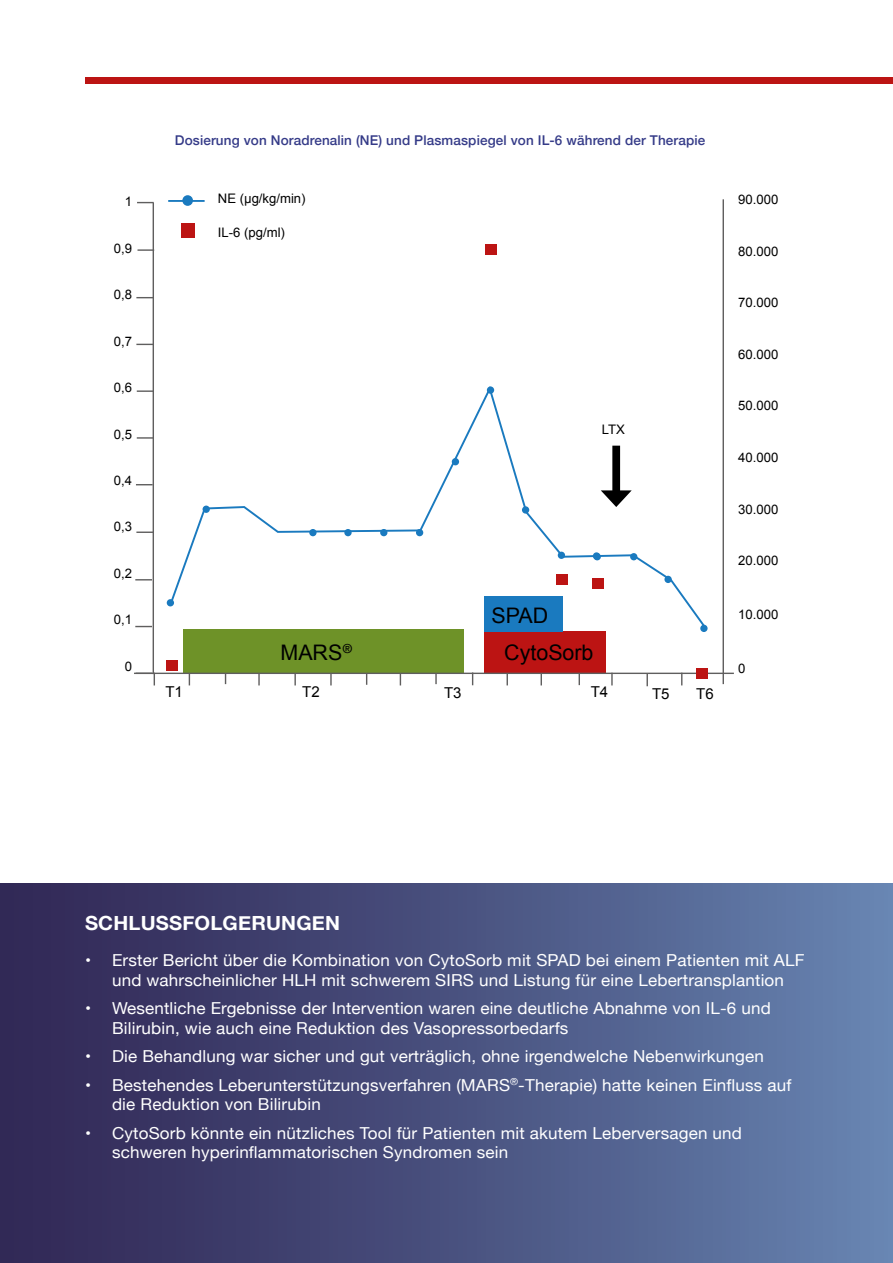
<style>
.page{position:relative;width:893px;height:1263px;background:#fff}
.page>*{position:absolute;margin:0;border:0;box-sizing:border-box;transform-origin:0 0}
.t1{font:21.45px "Arial";color:#000}
.t2{font:700 19.5px "Helvetica Neue";letter-spacing:.01em;color:#fff}
.t3{font:16.5px/19.8px "Helvetica Neue";letter-spacing:.01em;color:#fff}
.t4{font:15px "Arial";color:#000}
.t5{font:500 13.5px "Helvetica Neue";letter-spacing:.01em;color:#353b88}
.t6{font:13.2px "Arial";color:#000}
</style>
<div class="page">
<div style="left:0;top:884px;width:893px;height:379px;background:linear-gradient(to right,#2e2351,#6682b0)"></div>
<div style="left:85px;top:78px;width:808px;height:6px;background:#bc1413"></div>
<svg style="left:472px;top:672px;width:1px;height:13px"></svg>
<svg style="left:258px;top:674px;width:2px;height:11px"></svg>
<svg style="left:294px;top:674px;width:2px;height:11px"></svg>
<svg style="left:330px;top:674px;width:2px;height:11px"></svg>
<svg style="left:435px;top:674px;width:2px;height:10px"></svg>
<svg style="left:611px;top:674px;width:2px;height:11px"></svg>
<svg style="left:646px;top:674px;width:2px;height:12px"></svg>
<div style="left:484px;top:632px;width:121px;height:41px;background:#bc1413"></div>
<div style="left:484px;top:597px;width:79px;height:35px;background:#1a7abf"></div>
<div style="left:183px;top:629px;width:280px;height:44px;background:#6e9228"></div>
<hr style="left:134px;top:673px;width:600px;height:1px;background:#5f5e5e">
<hr style="left:153px;top:203px;width:1px;height:471px;background:#5f5e5e">
<hr style="left:723px;top:199px;width:1px;height:485px;background:#5f5e5e">
<svg style="left:137px;top:202px;width:17px;height:1px"></svg>
<svg style="left:136px;top:344px;width:17px;height:1px"></svg>
<svg style="left:136px;top:297px;width:17px;height:1px"></svg>
<svg style="left:137px;top:249px;width:16px;height:2px"></svg>
<svg style="left:137px;top:390px;width:16px;height:2px"></svg>
<svg style="left:137px;top:437px;width:16px;height:2px"></svg>
<hr style="left:168px;top:200px;width:37px;height:2px;background:#1a7abf">
<div style="left:181px;top:223px;width:13px;height:15px;background:#bc1413"></div>
<div style="left:485px;top:245px;width:12px;height:10px;background:#bc1413"></div>
<div style="left:697px;top:668px;width:11px;height:11px;background:#bc1413"></div>
<div style="left:166px;top:660px;width:12px;height:11px;background:#bc1413"></div>
<svg style="left:168px;top:387px;width:539px;height:240px"></svg>
<div style="left:182px;top:195px;width:11px;height:11px;background:#1a7abf;border-radius:50%"></div>
<div style="left:167px;top:599px;width:7px;height:7px;background:#1a7abf;border-radius:50%"></div>
<div style="left:203px;top:506px;width:7px;height:7px;background:#1a7abf;border-radius:50%"></div>
<div style="left:309px;top:529px;width:8px;height:7px;background:#1a7abf;border-radius:50%"></div>
<div style="left:344px;top:529px;width:8px;height:7px;background:#1a7abf;border-radius:50%"></div>
<div style="left:380px;top:529px;width:7px;height:7px;background:#1a7abf;border-radius:50%"></div>
<div style="left:416px;top:529px;width:7px;height:7px;background:#1a7abf;border-radius:50%"></div>
<div style="left:487px;top:386px;width:7px;height:8px;background:#1a7abf;border-radius:50%"></div>
<div style="left:452px;top:458px;width:7px;height:7px;background:#1a7abf;border-radius:50%"></div>
<div style="left:522px;top:506px;width:7px;height:8px;background:#1a7abf;border-radius:50%"></div>
<svg style="left:593px;top:552px;width:7px;height:8px"></svg>
<div style="left:594px;top:553px;width:7px;height:7px;background:#1a7abf;border-radius:50%"></div>
<div style="left:630px;top:553px;width:7px;height:7px;background:#1a7abf;border-radius:50%"></div>
<div style="left:558px;top:552px;width:7px;height:7px;background:#1a7abf;border-radius:50%"></div>
<div style="left:664px;top:576px;width:8px;height:7px;background:#1a7abf;border-radius:50%"></div>
<div style="left:700px;top:625px;width:8px;height:7px;background:#1a7abf;border-radius:50%"></div>
<svg style="left:136px;top:484px;width:17px;height:1px"></svg>
<svg style="left:135px;top:626px;width:17px;height:1px"></svg>
<svg style="left:135px;top:579px;width:17px;height:1px"></svg>
<svg style="left:136px;top:531px;width:17px;height:2px"></svg>
<svg style="left:136px;top:674px;width:19px;height:11px"></svg>
<p class="t6" style="left:125px;top:193px;width:9px">1</p>
<p class="t6" style="left:114px;top:240px;width:20px">0,9</p>
<p class="t6" style="left:114px;top:286px;width:20px">0,8</p>
<p class="t6" style="left:114px;top:332px;width:20px">0,7</p>
<p class="t6" style="left:114px;top:379px;width:20px">0,6</p>
<p class="t6" style="left:114px;top:425px;width:20px">0,5</p>
<p class="t6" style="left:114px;top:472px;width:20px">0,4</p>
<p class="t6" style="left:114px;top:518px;width:20px">0,3</p>
<p class="t6" style="left:114px;top:564px;width:20px">0,2</p>
<p class="t6" style="left:114px;top:611px;width:20px">0,1</p>
<p class="t6" style="left:125px;top:657px;width:9px">0</p>
<p class="t5" style="left:175px;top:129px;width:532px">Dosierung von Noradrenalin (NE) und Plasmaspiegel von IL-6 während der Therapie</p>
<p class="t6" style="left:218px;top:190px;width:89px">NE (µg/kg/min)</p>
<p class="t6" style="left:218px;top:224px;width:69px">IL-6 (pg/ml)</p>
<p class="t6" style="left:602px;top:421px;width:25px">LTX</p>
<h1 class="t1" style="left:281px;top:638px;width:73px">MARS<sup>®</sup></h1>
<h1 class="t1" style="left:491px;top:601px;width:58px">SPAD</h1>
<h1 class="t1" style="left:504px;top:639px;width:91px">CytoSorb</h1>
<p class="t4" style="left:165px;top:682px;width:19px">T1</p>
<p class="t4" style="left:302px;top:682px;width:19px">T2</p>
<p class="t4" style="left:444px;top:683px;width:19px">T3</p>
<p class="t4" style="left:591px;top:682px;width:19px">T4</p>
<p class="t4" style="left:652px;top:684px;width:19px">T5</p>
<p class="t4" style="left:696px;top:684px;width:19px">T6</p>
<p class="t6" style="left:738px;top:191px;width:42px">90.000</p>
<p class="t6" style="left:738px;top:242px;width:42px">80.000</p>
<p class="t6" style="left:738px;top:294px;width:42px">70.000</p>
<p class="t6" style="left:738px;top:346px;width:42px">60.000</p>
<p class="t6" style="left:738px;top:397px;width:42px">50.000</p>
<p class="t6" style="left:738px;top:449px;width:42px">40.000</p>
<p class="t6" style="left:738px;top:500px;width:42px">30.000</p>
<p class="t6" style="left:738px;top:552px;width:42px">20.000</p>
<p class="t6" style="left:738px;top:606px;width:42px">10.000</p>
<p class="t6" style="left:738px;top:660px;width:9px">0</p>
<p class="t2" style="left:85px;top:907px;width:257px">SCHLUSSFOLGERUNGEN</p>
<p class="t3" style="left:85px;top:951px;width:721px;text-align:center">• Erster Bericht über die Kombination von CytoSorb mit SPAD bei einem Patienten mit ALF und wahrscheinlicher HLH mit schwerem SIRS und Listung für eine Lebertransplantion</p>
<p class="t3" style="left:112px;top:999px;width:660px;text-indent:-27px">• Wesentliche Ergebnisse der Intervention waren eine deutliche Abnahme von IL-6 und<br>Bilirubin, wie auch eine Reduktion des Vasopressorbedarfs</p>
<p class="t3" style="left:85px;top:1047px;width:680px">• Die Behandlung war sicher und gut verträglich, ohne irgendwelche Nebenwirkungen</p>
<p class="t3" style="left:112px;top:1076px;width:681px;text-indent:-27px">• Bestehendes Leberunterstützungsverfahren (MARS<sup>®</sup>-Therapie) hatte keinen Einfluss auf die Reduktion von Bilirubin</p>
<p class="t3" style="left:112px;top:1124px;width:631px;text-indent:-27px">• CytoSorb könnte ein nützliches Tool für Patienten mit akutem Leberversagen und schweren hyperinflammatorischen Syndromen sein</p>
</div>
